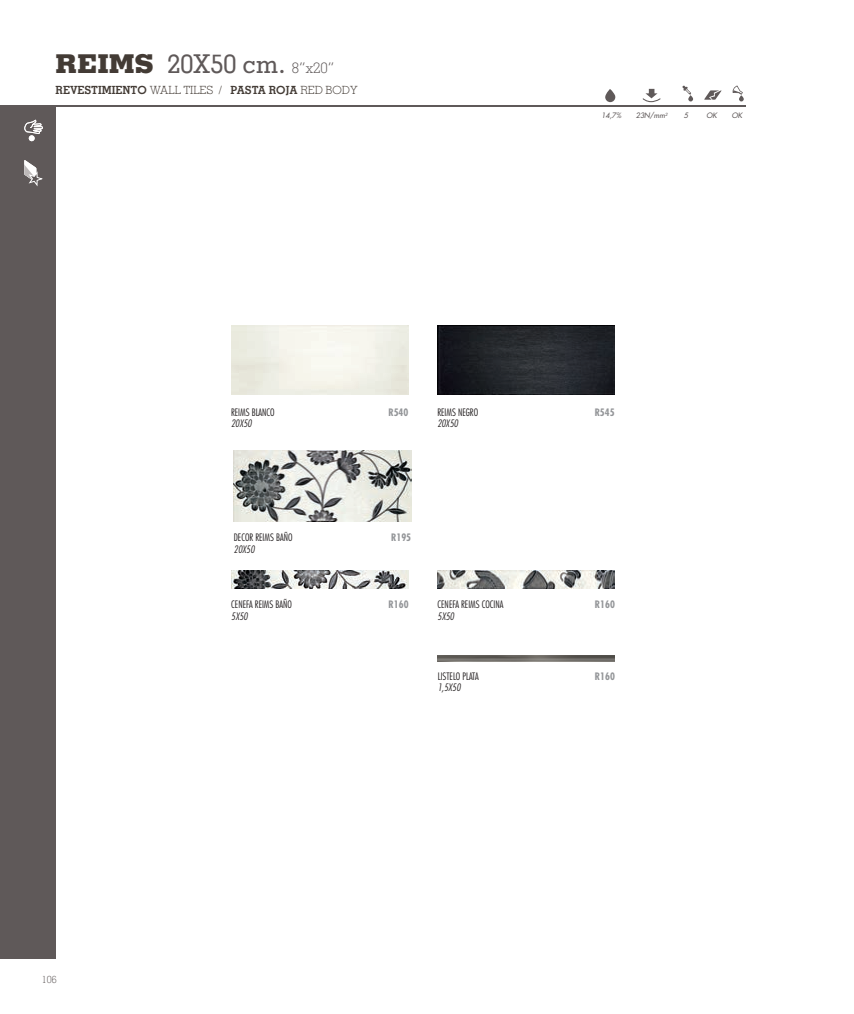
<style>
.page{position:relative;width:854px;height:1014px;background:#fff}
.page>*{position:absolute;margin:0;border:0;box-sizing:border-box;transform-origin:0 0}
.t1{font:500 25.88px "Memphis LT Std";color:#5f5959}
.t2{font:700 11.25px "Memphis LT Std";color:#433b35}
.t3{font:300 condensed 10px "Futura";color:#231f20}
.t4{font:italic 300 condensed 10px "Futura Std";color:#231f20}
.t5{font:700 condensed 10px "Futura";color:#939598}
.t6{font:300 condensed 10px "Futura Std";color:#231f20}
.t7{font:700 condensed 10px "Futura Std";color:#939598}
.t8{font:300 10px "Memphis LT Std";color:#5f5959}
.t9{font:italic 500 7.25px "Futura Std";color:#5f5959}
.s1{font-weight:800;color:#433b35}
.s2{font-weight:300;font-size:14.75px}
.s3{font-weight:300}
</style>
<div class="page">
<hr style="left:0;top:105px;width:745px;height:1px;background:#5f5959">
<div style="left:0;top:105px;width:56px;height:853px;background:#5f5959"></div>
<svg style="left:24px;top:120px;width:19px;height:21px"></svg>
<svg style="left:24px;top:160px;width:19px;height:26px"></svg>
<img style="left:234px;top:450px;width:177px;height:71px">
<img style="left:437px;top:325px;width:178px;height:69px">
<img style="left:231px;top:570px;width:177px;height:18px">
<img style="left:437px;top:570px;width:178px;height:18px">
<svg style="left:605px;top:89px;width:10px;height:13px"></svg>
<svg style="left:643px;top:89px;width:18px;height:13px"></svg>
<svg style="left:682px;top:86px;width:11px;height:15px"></svg>
<svg style="left:704px;top:90px;width:18px;height:10px"></svg>
<svg style="left:733px;top:85px;width:11px;height:16px"></svg>
<img style="left:438px;top:656px;width:177px;height:5px">
<h1 class="t1" style="left:56px;top:48px;width:280px"><span class="s1">REIMS</span> 20X50 cm. <span class="s2">8”x20”</span></h1>
<p class="t2" style="left:56px;top:82px;width:303px">REVESTIMIENTO <span class="s3">WALL TILES /</span> PASTA ROJA <span class="s3">RED BODY</span></p>
<p class="t9" style="left:601px;top:111px;width:21px">14,7%</p>
<p class="t9" style="left:636px;top:111px;width:33px">23N/mm<sup>2</sup></p>
<p class="t9" style="left:684px;top:111px;width:6px">5</p>
<p class="t9" style="left:706px;top:111px;width:12px">OK</p>
<p class="t9" style="left:732px;top:111px;width:12px">OK</p>
<p class="t8" style="left:42px;top:973px;width:16px">106</p>
<p class="t3" style="left:231px;top:406px;width:45px">REIMS BLANCO</p>
<p class="t5" style="left:388px;top:406px;width:21px">R540</p>
<p class="t4" style="left:231px;top:417px;width:22px">20X50</p>
<p class="t3" style="left:437px;top:406px;width:42px">REIMS NEGRO</p>
<p class="t5" style="left:595px;top:406px;width:21px">R545</p>
<p class="t4" style="left:437px;top:417px;width:22px">20X50</p>
<p class="t3" style="left:234px;top:531px;width:60px">DECOR REIMS BAÑO</p>
<p class="t5" style="left:391px;top:531px;width:21px">R195</p>
<p class="t4" style="left:234px;top:543px;width:22px">20X50</p>
<p class="t3" style="left:231px;top:598px;width:62px">CENEFA REIMS BAÑO</p>
<p class="t5" style="left:389px;top:598px;width:21px">R160</p>
<p class="t4" style="left:231px;top:610px;width:18px">5X50</p>
<p class="t3" style="left:438px;top:598px;width:67px">CENEFA REIMS COCINA</p>
<p class="t5" style="left:595px;top:598px;width:21px">R160</p>
<p class="t4" style="left:438px;top:610px;width:18px">5X50</p>
<p class="t6" style="left:438px;top:670px;width:42px">LISTELO PLATA</p>
<p class="t7" style="left:595px;top:669px;width:21px">R160</p>
<p class="t4" style="left:438px;top:681px;width:24px">1,5X50</p>
</div>
